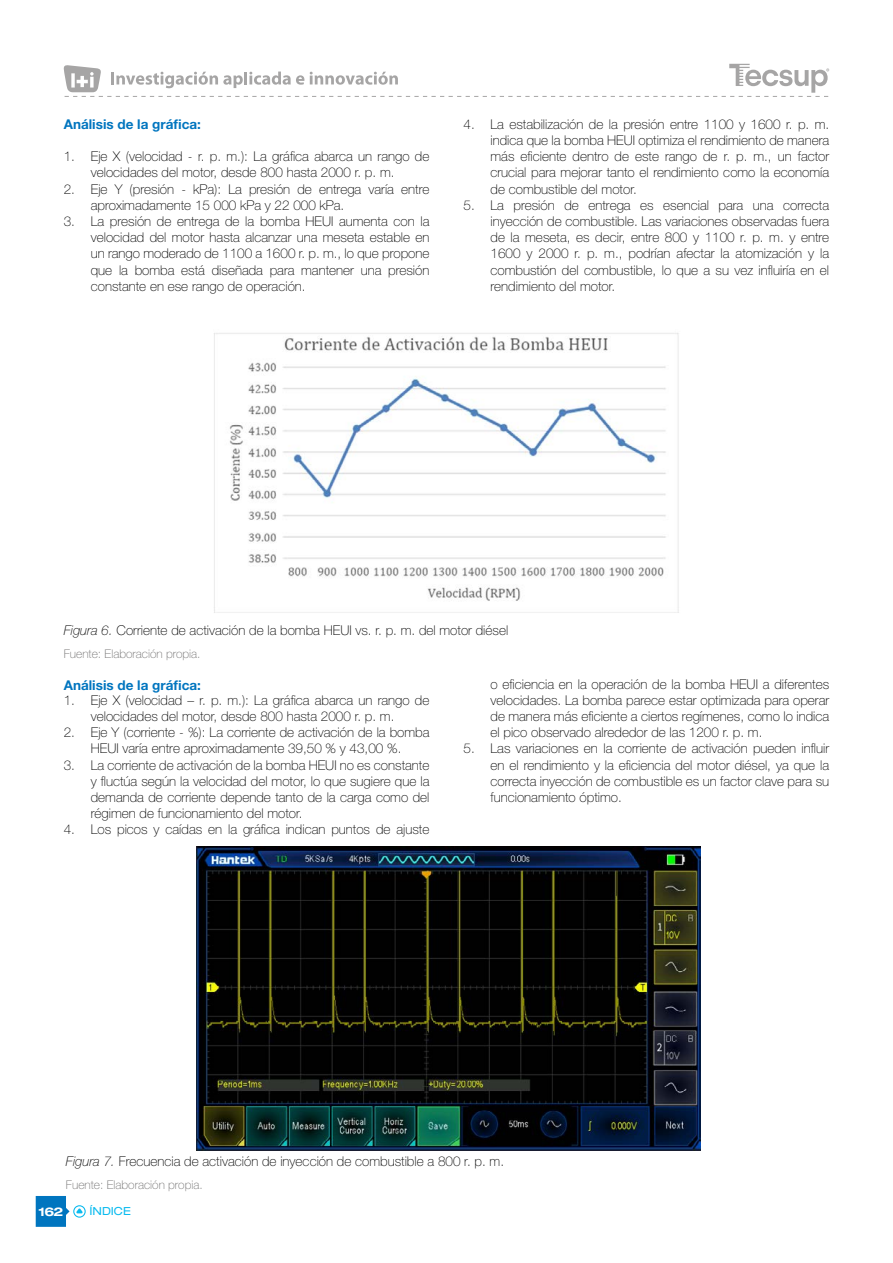
<style>
.page{position:relative;width:893px;height:1263px;background:#fff}
.page>*{position:absolute;margin:0;border:0;box-sizing:border-box;transform-origin:0 0}
.t1{font:100 13.5px/16.2px "Helvetica Neue LT Std";color:#000;text-align:justify}
.t2{font:700 13.5px "Helvetica Neue LT Std";color:#0075bf}
.t3{font:100 12px "Helvetica Neue LT Std";color:#706f6f}
.t4{font:700 expanded 12px "Helvetica Neue LT Std";color:#fff}
.t5{font:expanded 11.1px "Helvetica Neue LT Std";color:#0bbbef}
.s1{font-style:italic}
</style>
<div class="page">
<svg style="left:36px;top:1196px;width:50px;height:31px"></svg>
<svg style="left:64px;top:64px;width:765px;height:33px"></svg>
<img style="left:214px;top:333px;width:465px;height:280px">
<img style="left:197px;top:847px;width:504px;height:303px">
<p class="t2" style="left:64px;top:116px;width:139px">Análisis de la gráfica:</p>
<p class="t1" style="left:64px;top:148px;width:367px;text-align:center">1. Eje X (velocidad - r. p. m.): La gráfica abarca un rango de velocidades del motor, desde 800 hasta 2000 r. p. m.</p>
<p class="t1" style="left:91px;top:181px;width:340px;text-indent:-27px">2. Eje Y (presión - kPa): La presión de entrega varía entre aproximadamente 15 000 kPa y 22 000 kPa.</p>
<p class="t1" style="left:91px;top:213px;width:340px;text-indent:-27px">3. La presión de entrega de la bomba HEUI aumenta con la velocidad del motor hasta alcanzar una meseta estable en un rango moderado de 1100 a 1600 r. p. m., lo que propone que la bomba está diseñada para mantener una presión constante en ese rango de operación.</p>
<p class="t1" style="left:490px;top:116px;width:340px;text-indent:-27px">4. La estabilización de la presión entre 1100 y 1600 r. p. m. indica que la bomba HEUI optimiza el rendimiento de manera más eficiente dentro de este rango de r. p. m., un factor crucial para mejorar tanto el rendimiento como la economía de combustible del motor.</p>
<p class="t1" style="left:490px;top:197px;width:340px;text-indent:-27px">5. La presión de entrega es esencial para una correcta inyección de combustible. Las variaciones observadas fuera de la meseta, es decir, entre 800 y 1100 r. p. m. y entre 1600 y 2000 r. p. m., podrían afectar la atomización y la combustión del combustible, lo que a su vez influiría en el rendimiento del motor.</p>
<p class="t1" style="left:64px;top:622px;width:446px"><span class="s1">Figura 6.</span> Corriente de activación de la bomba HEUI vs. r. p. m. del motor diésel</p>
<p class="t3" style="left:64px;top:647px;width:138px">Fuente: Elaboración propia.</p>
<p class="t2" style="left:64px;top:677px;width:139px">Análisis de la gráfica:</p>
<p class="t1" style="left:64px;top:692px;width:367px;text-align:center">1. Eje X (velocidad – r. p. m.): La gráfica abarca un rango de velocidades del motor, desde 800 hasta 2000 r. p. m.</p>
<p class="t1" style="left:64px;top:724px;width:367px;text-align:center">2. Eje Y (corriente - %): La corriente de activación de la bomba<br>HEUI varía entre aproximadamente 39,50 % y 43,00 %.</p>
<p class="t1" style="left:91px;top:757px;width:340px;text-indent:-27px">3. La corriente de activación de la bomba HEUI no es constante y fluctúa según la velocidad del motor, lo que sugiere que la demanda de corriente depende tanto de la carga como del régimen de funcionamiento del motor.</p>
<p class="t1" style="left:64px;top:821px;width:367px">4. Los picos y caídas en la gráfica indican puntos de ajuste</p>
<p class="t1" style="left:490px;top:676px;width:340px">o eficiencia en la operación de la bomba HEUI a diferentes velocidades. La bomba parece estar optimizada para operar de manera más eficiente a ciertos regímenes, como lo indica el pico observado alrededor de las 1200 r. p. m.</p>
<p class="t1" style="left:490px;top:740px;width:340px;text-indent:-27px">5. Las variaciones en la corriente de activación pueden influir en el rendimiento y la eficiencia del motor diésel, ya que la correcta inyección de combustible es un factor clave para su funcionamiento óptimo.</p>
<p class="t1" style="left:66px;top:1153px;width:440px"><span class="s1">Figura 7.</span> Frecuencia de activación de inyección de combustible a 800 r. p. m.</p>
<p class="t3" style="left:66px;top:1178px;width:138px">Fuente: Elaboración propia.</p>
<p class="t4" style="left:38px;top:1204px;width:26px">162</p>
<p class="t5" style="left:89px;top:1205px;width:43px">ÍNDICE</p>
</div>
